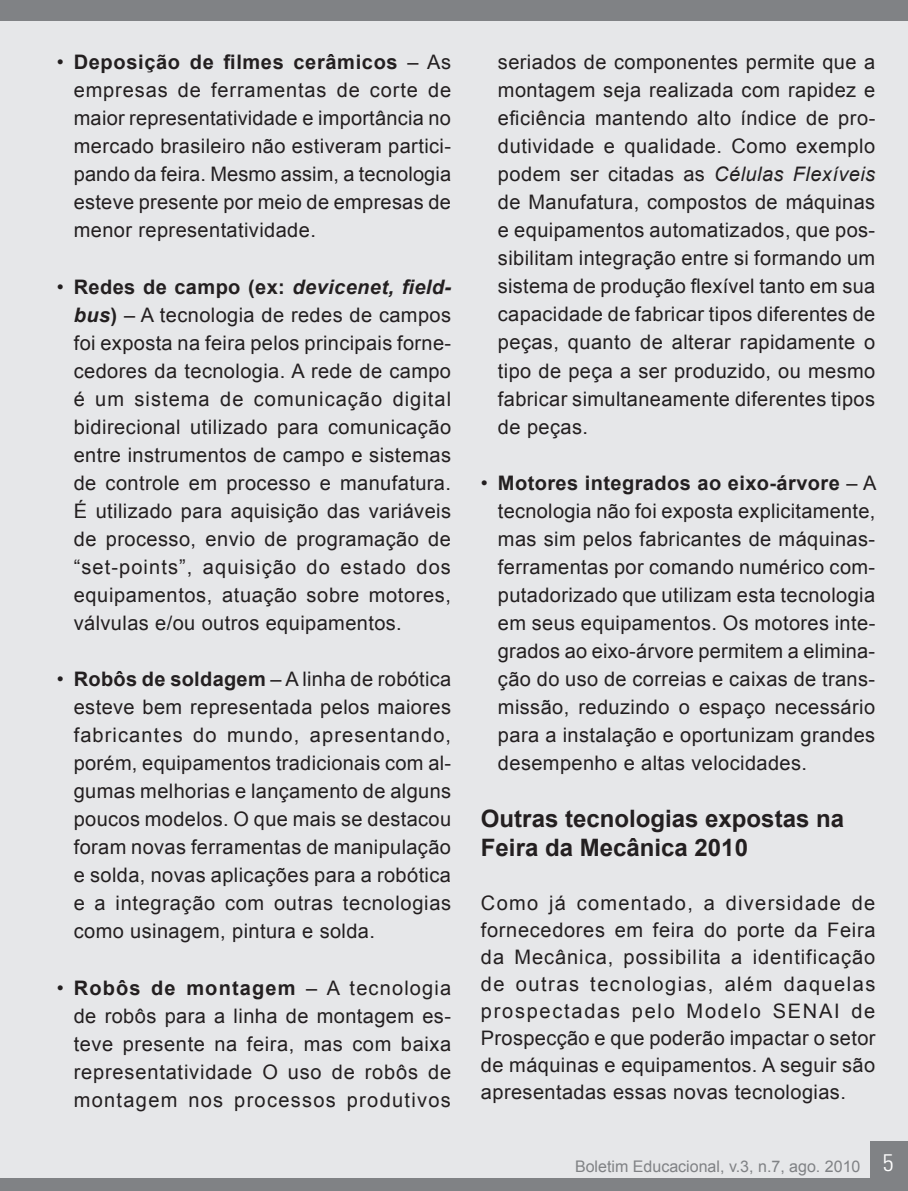
<style>
.page{position:relative;width:908px;height:1191px;background:#fff}
.page>*{position:absolute;margin:0;border:0;box-sizing:border-box;transform-origin:0 0}
.t1{font:700 24px/28.8px "Arial";color:#231f20}
.t2{font:20px/28px "Arial";letter-spacing:.02em;color:#231f20;text-align:justify}
.t3{font:16px "Arial";color:#808285}
.s1{font-weight:700}
.s2{font-weight:700;font-style:italic}
.s3{font-style:italic}
.s4{font-family:"Univers";font-weight:300;font-stretch:condensed;font-size:24px;color:#fff}
</style>
<div class="page">
<div style="left:0;top:0;width:907px;height:1191px;background:#e6e7e9"></div>
<div style="left:0;top:0;width:907px;height:21px;background:#808285"></div>
<div style="left:869px;top:1141px;width:38px;height:50px;background:#808285"></div>
<div style="left:0;top:1179px;width:907px;height:12px;background:#808285"></div>
<p class="t2" style="left:74px;top:49px;width:379px;text-indent:-17px">• <span class="s1">Deposição de filmes cerâmicos</span> – As empresas de ferramentas de corte de maior representatividade e importância no mercado brasileiro não estiveram partici&shy;pando da feira. Mesmo assim, a tecnologia esteve presente por meio de empresas de menor representatividade.</p>
<p class="t2" style="left:74px;top:273px;width:379px;text-indent:-17px">• <span class="s1">Redes de campo (ex:</span> <span class="s2">devicenet, field&shy;bus</span><span class="s1">)</span> – A tecnologia de redes de campos foi exposta na feira pelos principais forne&shy;cedores da tecnologia. A rede de campo é um sistema de comunicação digital bidirecional utilizado para comunicação entre instrumentos de campo e sistemas de controle em processo e manufatura.<br>É utilizado para aquisição das variáveis de processo, envio de programação de “set-points”, aquisição do estado dos equipamentos, atuação sobre motores, válvulas e/ou outros equipamentos.</p>
<p class="t2" style="left:74px;top:665px;width:379px;text-indent:-17px">• <span class="s1">Robôs de soldagem</span> – A linha de robótica esteve bem representada pelos maiores fabricantes do mundo, apresentando, porém, equipamentos tradicionais com al&shy;gumas melhorias e lançamento de alguns poucos modelos. O que mais se destacou foram novas ferramentas de manipulação e solda, novas aplicações para a robótica e a integração com outras tecnologias como usinagem, pintura e solda.</p>
<p class="t2" style="left:74px;top:973px;width:379px;text-indent:-17px">• <span class="s1">Robôs de montagem</span> – A tecnologia de robôs para a linha de montagem es&shy;teve presente na feira, mas com baixa representatividade O uso de robôs de montagem nos processos produtivos</p>
<p class="t2" style="left:497px;top:49px;width:379px">seriados de componentes permite que a montagem seja realizada com rapidez e eficiência mantendo alto índice de pro&shy;dutividade e qualidade. Como exemplo podem ser citadas as <span class="s3">Células Flexíveis </span>de Manufatura, compostos de máquinas e equipamentos automatizados, que pos&shy;sibilitam integração entre si formando um sistema de produção flexível tanto em sua capacidade de fabricar tipos diferentes de peças, quanto de alterar rapidamente o tipo de peça a ser produzido, ou mesmo fabricar simultaneamente diferentes tipos de peças.</p>
<p class="t2" style="left:497px;top:469px;width:380px;text-indent:-17px">• <span class="s1">Motores integrados ao eixo-árvore</span> – A tecnologia não foi exposta explicitamente, mas sim pelos fabricantes de máquinas&shy;ferramentas por comando numérico com&shy;putadorizado que utilizam esta tecnologia em seus equipamentos. Os motores inte&shy;grados ao eixo-árvore permitem a elimina&shy;ção do uso de correias e caixas de trans&shy;missão, reduzindo o espaço necessário para a instalação e oportunizam grandes desempenho e altas velocidades.</p>
<p class="t1" style="left:480px;top:805px;width:364px">Outras tecnologias expostas na<br>Feira da Mecânica 2010</p>
<p class="t2" style="left:480px;top:889px;width:396px;line-height:27px">Como já comentado, a diversidade de fornecedores em feira do porte da Feira da Mecânica, possibilita a identificação de outras tecnologias, além daquelas prospectadas pelo Modelo SENAI de Prospecção e que poderão impactar o setor de máquinas e equipamentos. A seguir são apresentadas essas novas tecnologias.</p>
<p class="t3" style="left:574px;top:1156px;width:320px">Boletim Educacional, v.3, n.7, ago. 2010 <span class="s4">5</span></p>
</div>
